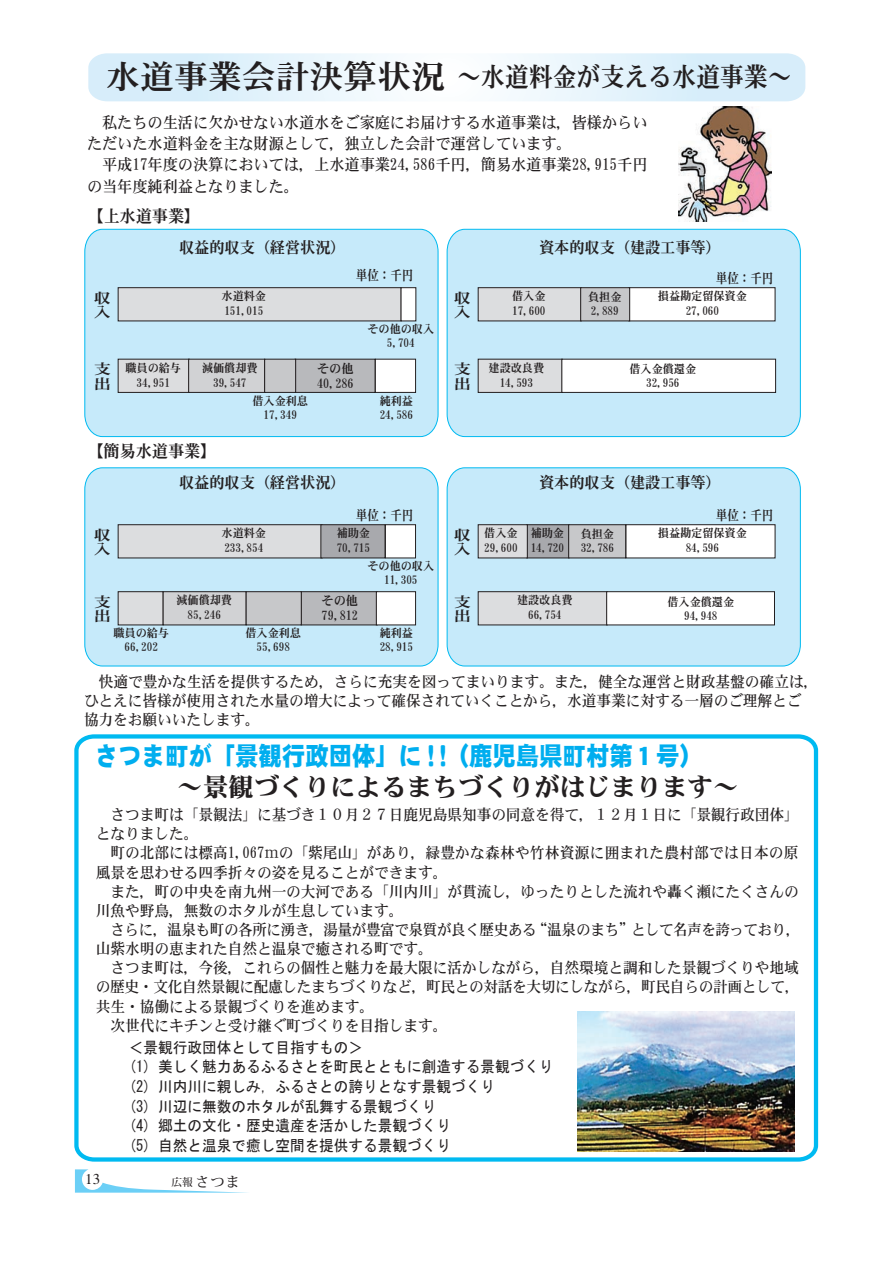
<style>
.page{position:relative;width:893px;height:1263px;background:#fff}
.page>*{position:absolute;margin:0;border:0;box-sizing:border-box;transform-origin:0 0}
.t1{font:32.7px "DFHS Mincho W7 WIN RKSJ H";color:#231f20;scale:1.04 1}
.t2{font:26.55px "DFHS Mincho W7 WIN RKSJ H";color:#231f20;scale:.9 1}
.t3{font:25.65px "DF Gothic EB WIN RKSJ H";color:#00aeef;scale:.91 1}
.t4{font:25.5px "DFHS Mincho W9 WIN RKSJ H";color:#231f20}
.t5{font:16.95px "DFHS Mincho W7 WIN RKSJ H";color:#231f20;scale:.95 1}
.t6{font:15.9px/21.3px "DFHS Mincho W5 WIN RKSJ H";color:#231f20;scale:.95 1}
.t7{font:15.9px "DFHS Mincho W7 WIN RKSJ H";color:#231f20;scale:.95 1}
.t8{font:15.45px/19.2px "DFHS Mincho W5 WIN RKSJ H";color:#231f20;scale:.95 1}
.t9{font:15.45px/19.2px "DFHS Mincho W5 WIN RKSJ H";color:#231f20;scale:.94 1}
.t10{font:15.45px/19.6px "MS Gothic";color:#231f20;scale:.95 1}
.t11{font:14.4px/14.4px "DFHS Mincho W7 WIN RKSJ H";color:#231f20;scale:1.18 1}
.t12{font:13.8px "DFHS Mincho W7 WIN RKSJ H";color:#231f20;scale:.83 1}
.t13{font:500 13.8px "Koz Min Std";color:#231f20}
.t14{font:12.75px/14.9px "DFHS Mincho W7 WIN RKSJ H";color:#231f20;scale:.95 1}
.t15{font:11.7px/14.9px "DFHS Mincho W7 WIN RKSJ H";color:#231f20;text-align:center;scale:.95 1}
.s1{font-size:28.65px}
.s2{font-size:10.65px}
</style>
<div class="page">
<div style="left:84px;top:228px;width:355px;height:209px;background:#c6eafa"></div>
<div style="left:446px;top:228px;width:355px;height:209px;background:#c6eafa"></div>
<div style="left:84px;top:467px;width:355px;height:199px;background:#c6eafa"></div>
<div style="left:446px;top:467px;width:355px;height:199px;background:#c6eafa"></div>
<div style="left:629px;top:288px;width:146px;height:33px;background:#fff"></div>
<div style="left:628px;top:287px;width:147px;height:34px;border:1px solid #231f20"></div>
<div style="left:478px;top:288px;width:103px;height:33px;background:#dcdddf"></div>
<div style="left:478px;top:287px;width:104px;height:34px;border:1px solid #231f20"></div>
<div style="left:118px;top:288px;width:283px;height:33px;background:#dcdddf"></div>
<div style="left:118px;top:287px;width:284px;height:34px;border:1px solid #231f20"></div>
<div style="left:401px;top:288px;width:15px;height:33px;background:#fff"></div>
<div style="left:118px;top:359px;width:71px;height:33px;background:#dcdddf"></div>
<div style="left:118px;top:359px;width:72px;height:34px;border:1px solid #231f20"></div>
<div style="left:295px;top:359px;width:80px;height:33px;background:#b8b9bc"></div>
<div style="left:295px;top:359px;width:81px;height:34px;border:1px solid #231f20"></div>
<div style="left:189px;top:359px;width:76px;height:33px;background:#d1d2d4"></div>
<div style="left:188px;top:359px;width:77px;height:34px;border:1px solid #231f20"></div>
<div style="left:265px;top:359px;width:31px;height:33px;background:#c7c8ca"></div>
<div style="left:264px;top:359px;width:32px;height:34px;border:1px solid #231f20"></div>
<div style="left:375px;top:359px;width:41px;height:33px;background:#fff"></div>
<div style="left:375px;top:359px;width:41px;height:34px;border:1px solid #231f20"></div>
<svg style="left:88px;top:53px;width:717px;height:48px"></svg>
<div style="left:581px;top:288px;width:49px;height:33px;background:#c7c8ca"></div>
<div style="left:580px;top:287px;width:50px;height:34px;border:1px solid #231f20"></div>
<div style="left:478px;top:359px;width:84px;height:33px;background:#dcdddf"></div>
<div style="left:478px;top:359px;width:85px;height:34px;border:1px solid #231f20"></div>
<div style="left:562px;top:359px;width:214px;height:33px;background:#fff"></div>
<div style="left:561px;top:359px;width:215px;height:34px;border:1px solid #231f20"></div>
<div style="left:626px;top:525px;width:149px;height:33px;background:#fff"></div>
<div style="left:625px;top:524px;width:150px;height:34px;border:1px solid #231f20"></div>
<div style="left:527px;top:525px;width:42px;height:33px;background:#a8a9ad"></div>
<div style="left:526px;top:524px;width:43px;height:34px;border:1px solid #231f20"></div>
<div style="left:478px;top:525px;width:49px;height:33px;background:#dcdddf"></div>
<div style="left:478px;top:524px;width:50px;height:34px;border:1px solid #231f20"></div>
<div style="left:118px;top:525px;width:204px;height:33px;background:#dcdddf"></div>
<div style="left:118px;top:524px;width:205px;height:34px;border:1px solid #231f20"></div>
<div style="left:385px;top:525px;width:31px;height:33px;background:#fff"></div>
<div style="left:385px;top:524px;width:31px;height:34px;border:1px solid #231f20"></div>
<div style="left:321px;top:525px;width:64px;height:33px;background:#a8a9ad"></div>
<div style="left:320px;top:524px;width:65px;height:34px;border:1px solid #231f20"></div>
<div style="left:118px;top:592px;width:45px;height:33px;background:#dcdddf"></div>
<div style="left:118px;top:591px;width:46px;height:34px;border:1px solid #231f20"></div>
<div style="left:301px;top:592px;width:76px;height:33px;background:#b8b9bc"></div>
<div style="left:301px;top:591px;width:77px;height:34px;border:1px solid #231f20"></div>
<div style="left:163px;top:592px;width:83px;height:33px;background:#d1d2d4"></div>
<div style="left:163px;top:591px;width:84px;height:34px;border:1px solid #231f20"></div>
<div style="left:246px;top:592px;width:55px;height:33px;background:#c7c8ca"></div>
<div style="left:246px;top:591px;width:56px;height:34px;border:1px solid #231f20"></div>
<div style="left:376px;top:592px;width:40px;height:33px;background:#fff"></div>
<div style="left:376px;top:591px;width:40px;height:34px;border:1px solid #231f20"></div>
<div style="left:569px;top:525px;width:57px;height:33px;background:#c7c8ca"></div>
<div style="left:568px;top:524px;width:58px;height:34px;border:1px solid #231f20"></div>
<div style="left:478px;top:592px;width:129px;height:33px;background:#dcdddf"></div>
<div style="left:478px;top:591px;width:130px;height:34px;border:1px solid #231f20"></div>
<div style="left:607px;top:592px;width:167px;height:33px;background:#fff"></div>
<div style="left:606px;top:591px;width:169px;height:34px;border:1px solid #231f20"></div>
<svg style="left:74px;top:734px;width:745px;height:425px"></svg>
<img style="left:679px;top:107px;width:93px;height:115px">
<img style="left:577px;top:1012px;width:217px;height:139px">
<svg style="left:75px;top:1169px;width:173px;height:24px"></svg>
<h1 class="t1" style="left:106px;top:60px;width:327px">水道事業会計決算状況</h1>
<h2 class="t2" style="left:457px;top:64px;width:373px">～水道料金が支える水道事業～</h2>
<p class="t6" style="left:87px;top:111px;width:591px">　私たちの生活に欠かせない水道水をご家庭にお届けする水道事業は，皆様からいただいた水道料金を主な財源として，独立した会計で運営しています。<br>　平成17年度の決算においては，上水道事業24,586千円，簡易水道事業28,915千円の当年度純利益となりました。</p>
<p class="t5" style="left:87px;top:207px;width:121px">【上水道事業】</p>
<p class="t11" style="left:94px;top:291px;width:16px">収入</p>
<p class="t11" style="left:94px;top:362px;width:16px">支出</p>
<p class="t7" style="left:179px;top:239px;width:177px">収益的収支（経営状況）</p>
<p class="t15" style="left:222px;top:289px;width:48px;text-align:left">水道料金<br>151,015</p>
<p class="t12" style="left:356px;top:268px;width:71px">単位：千円</p>
<p class="t15" style="left:367px;top:322px;width:72px;line-height:13.8px">その他の収入<br>5,704</p>
<p class="t15" style="left:126px;top:360px;width:60px">職員の給与<br>34,951</p>
<p class="t15" style="left:202px;top:360px;width:60px">減価償却費<br>39,547</p>
<p class="t14" style="left:317px;top:361px;width:40px">その他<br>40,286</p>
<p class="t15" style="left:253px;top:394px;width:60px;line-height:13.8px">借入金利息<br>17,349</p>
<p class="t15" style="left:380px;top:394px;width:37px;line-height:13.8px;text-align:left">純利益<br>24,586</p>
<p class="t5" style="left:87px;top:442px;width:138px">【簡易水道事業】</p>
<p class="t11" style="left:454px;top:291px;width:16px">収入</p>
<p class="t11" style="left:454px;top:362px;width:16px">支出</p>
<p class="t7" style="left:539px;top:239px;width:193px">資本的収支（建設工事等）</p>
<p class="t12" style="left:716px;top:271px;width:71px">単位：千円</p>
<p class="t15" style="left:512px;top:289px;width:37px;text-align:left">借入金<br>17,600</p>
<p class="t15" style="left:658px;top:289px;width:95px">損益勘定留保資金<br>27,060</p>
<p class="t15" style="left:588px;top:290px;width:37px;line-height:13.8px;text-align:left">負担金<br>2,889</p>
<p class="t15" style="left:489px;top:360px;width:60px">建設改良費<br>14,593</p>
<p class="t15" style="left:629px;top:362px;width:72px;line-height:13.8px">借入金償還金<br>32,956</p>
<p class="t7" style="left:179px;top:475px;width:177px">収益的収支（経営状況）</p>
<p class="t7" style="left:539px;top:475px;width:193px">資本的収支（建設工事等）</p>
<p class="t12" style="left:356px;top:508px;width:71px">単位：千円</p>
<p class="t15" style="left:222px;top:526px;width:48px;text-align:left">水道料金<br>233,854</p>
<p class="t15" style="left:337px;top:526px;width:37px;text-align:left">補助金<br>70,715</p>
<p class="t11" style="left:454px;top:528px;width:16px">収入</p>
<p class="t11" style="left:454px;top:595px;width:16px">支出</p>
<p class="t11" style="left:94px;top:528px;width:16px">収入</p>
<p class="t11" style="left:94px;top:595px;width:16px">支出</p>
<p class="t15" style="left:367px;top:559px;width:72px;line-height:13.8px">その他の収入<br>11,305</p>
<p class="t15" style="left:177px;top:593px;width:60px">減価償却費<br>85,246</p>
<p class="t14" style="left:322px;top:593px;width:40px">その他<br>79,812</p>
<p class="t15" style="left:246px;top:626px;width:60px;line-height:13.8px">借入金利息<br>55,698</p>
<p class="t15" style="left:114px;top:626px;width:60px;line-height:13.8px">職員の給与<br>66,202</p>
<p class="t15" style="left:380px;top:626px;width:37px;line-height:13.8px;text-align:left">純利益<br>28,915</p>
<p class="t12" style="left:716px;top:508px;width:71px">単位：千円</p>
<p class="t15" style="left:484px;top:526px;width:37px;text-align:left">借入金<br>29,600</p>
<p class="t15" style="left:531px;top:526px;width:37px;text-align:left">補助金<br>14,720</p>
<p class="t15" style="left:658px;top:526px;width:95px">損益勘定留保資金<br>84,596</p>
<p class="t15" style="left:581px;top:527px;width:37px;line-height:13.8px;text-align:left">負担金<br>32,786</p>
<p class="t15" style="left:517px;top:593px;width:60px">建設改良費<br>66,754</p>
<p class="t15" style="left:667px;top:595px;width:72px;line-height:13.8px">借入金償還金<br>94,948</p>
<p class="t8" style="left:84px;top:671px;width:774px">　快適で豊かな生活を提供するため，さらに充実を図ってまいります。また，健全な運営と財政基盤の確立は，ひとえに皆様が使用された水量の増大によって確保されていくことから，水道事業に対する一層のご理解とご協力をお願いいたします。</p>
<h3 class="t3" style="left:95px;top:743px;width:670px">さつま町が「景観行政団体」に<span class="s1">！</span>　　<span class="s1">！</span>（鹿児島県町村第１号）</h3>
<h3 class="t4" style="left:177px;top:774px;width:563px">～景観づくりによるまちづくりがはじまります～</h3>
<p class="t8" style="left:96px;top:805px;width:741px">　さつま町は「景観法」に基づき１０月２７日鹿児島県知事の同意を得て，１２月１日に「景観行政団体」となりました。<br>　町の北部には標高1,067ｍの「紫尾山」があり，緑豊かな森林や竹林資源に囲まれた農村部では日本の原風景を思わせる四季折々の姿を見ることができます。<br>　また，町の中央を南九州一の大河である「川内川」が貫流し，ゆったりとした流れや轟く瀬にたくさんの川魚や野鳥，無数のホタルが生息しています。</p>
<p class="t9" style="left:96px;top:920px;width:751px;text-indent:14px">さらに，温泉も町の各所に湧き，湯量が豊富で泉質が良く歴史ある“温泉のまち”として名声を誇っており，山紫水明の恵まれた自然と温泉で癒される町です。<br>　さつま町は，今後，これらの個性と魅力を最大限に活かしながら，自然環境と調和した景観づくりや地域の歴史・文化自然景観に配慮したまちづくりなど，町民との対話を大切にしながら，町民自らの計画として，共生・協働による景観づくりを進めます。<br>　次世代にキチンと受け継ぐ町づくりを目指します。</p>
<p class="t10" style="left:129px;top:1037px;width:448px">＜景観行政団体として目指すもの＞<br>(1) 美しく魅力あるふるさとを町民とともに創造する景観づくり(2) 川内川に親しみ，ふるさとの誇りとなす景観づくり<br>(3) 川辺に無数のホタルが乱舞する景観づくり<br>(4) 郷土の文化・歴史遺産を活かした景観づくり<br>(5) 自然と温泉で癒し空間を提供する景観づくり</p>
<p class="t13" style="left:172px;top:1173px;width:70px"><span class="s2">広報</span>さつま</p>
</div>
